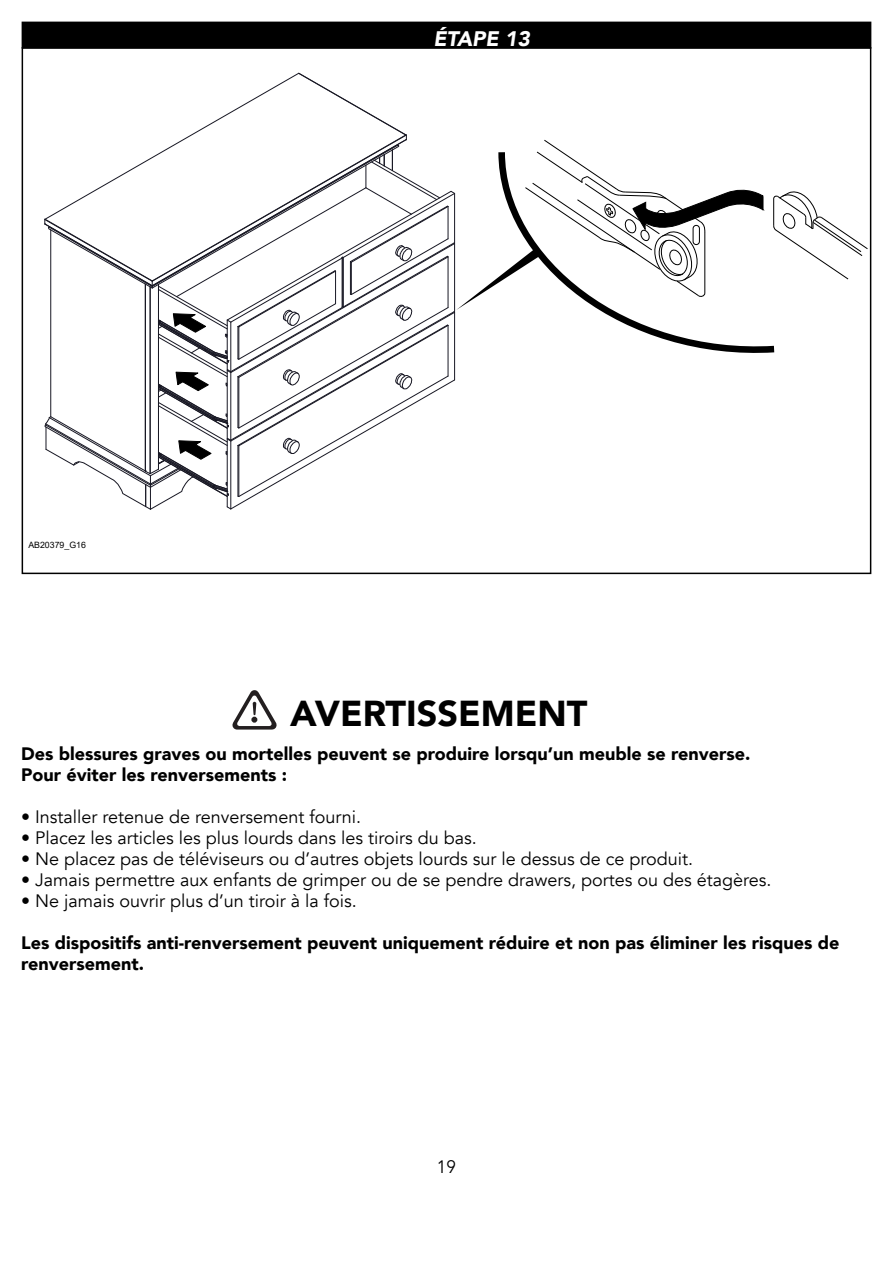
<style>
.page{position:relative;width:893px;height:1263px;background:#fff}
.page>*{position:absolute;margin:0;border:0;box-sizing:border-box;transform-origin:0 0}
.t1{font:900 36px "Avenir";color:#000}
.t2{font:700 34.05px "Arial";color:#000}
.t3{font:italic 900 21px "Avenir";color:#fff}
.t4{font:18px "Avenir";color:#000}
.t5{font:900 18px/21px "Avenir";color:#000}
.t6{font:18px "Avenir";color:#000;scale:.95 1}
.t7{font:8.7px "Arial";color:#000}
</style>
<div class="page">
<div style="left:22px;top:22px;width:849px;height:26px;background:#000"></div>
<svg style="left:781px;top:191px;width:87px;height:89px"></svg>
<svg style="left:44px;top:73px;width:719px;height:437px"></svg>
<svg style="left:232px;top:690px;width:45px;height:40px"></svg>
<p class="t7" style="left:28px;top:539px;width:59px">AB20379_G16</p>
<p class="t3" style="left:433px;top:21px;width:98px">ÉTAPE 13</p>
<h2 class="t2" style="left:302px;top:689px;width:166px">WARNING</h2>
<p class="t5" style="left:21px;top:742px;width:731px">Des blessures graves ou mortelles peuvent se produire lorsqu’un meuble se renverse.<br>Pour éviter les renversements :</p>
<p class="t4" style="left:21px;top:806px;width:342px">• Installer retenue de renversement fourni.</p>
<p class="t4" style="left:21px;top:827px;width:457px">• Placez les articles les plus lourds dans les tiroirs du bas.</p>
<p class="t4" style="left:21px;top:848px;width:674px">• Ne placez pas de téléviseurs ou d’autres objets lourds sur le dessus de ce produit.</p>
<p class="t4" style="left:21px;top:869px;width:752px">• Jamais permettre aux enfants de grimper ou de se pendre drawers, portes ou des étagères.</p>
<p class="t4" style="left:21px;top:890px;width:337px">• Ne jamais ouvrir plus d’un tiroir à la fois.</p>
<p class="t5" style="left:21px;top:931px;width:820px">Les dispositifs anti-renversement peuvent uniquement réduire et non pas éliminer les risques de renversement.</p>
<h1 class="t1" style="left:290px;top:683px;width:299px">AVERTISSEMENT</h1>
<p class="t6" style="left:437px;top:1156px;width:22px">19</p>
</div>
